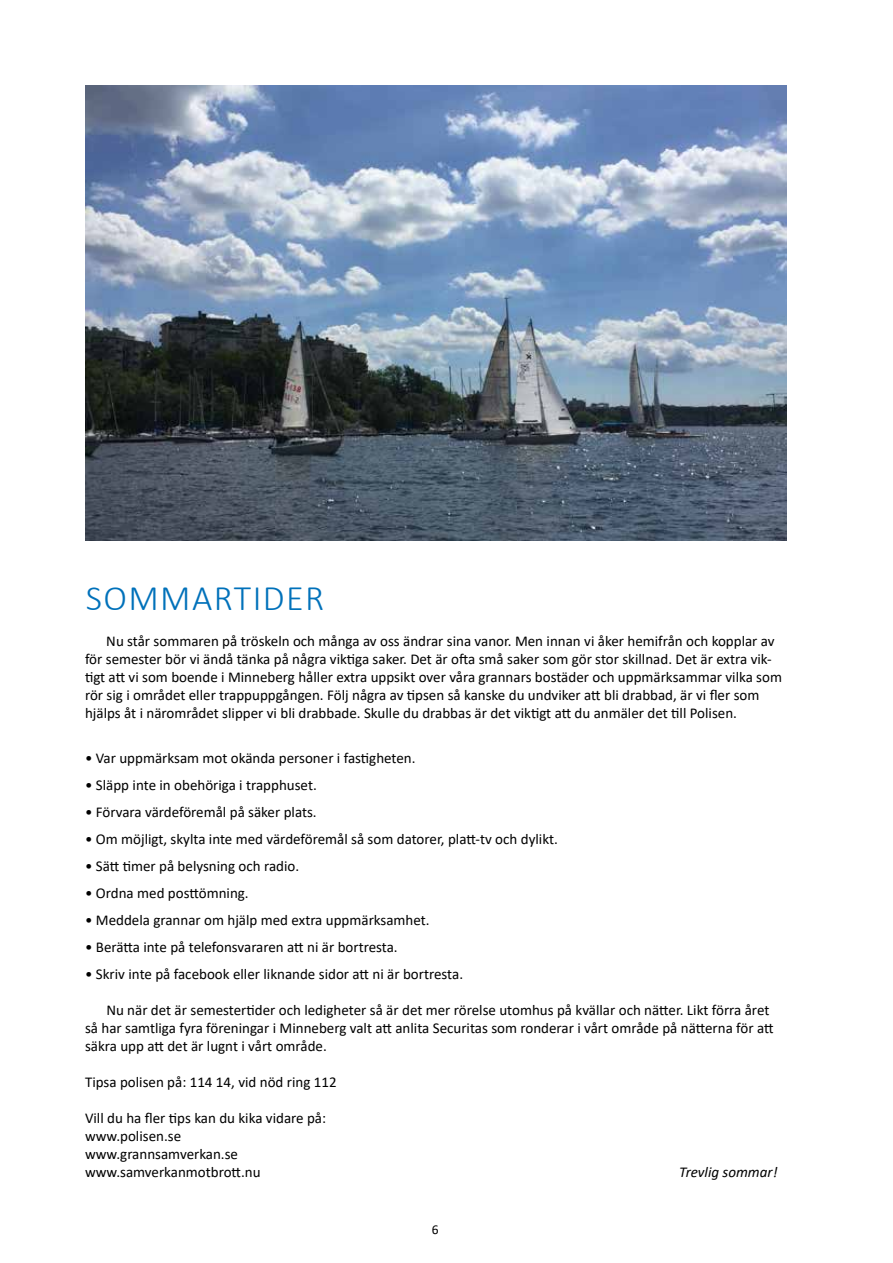
<style>
.page{position:relative;width:893px;height:1263px;background:#fff}
.page>*{position:absolute;margin:0;border:0;box-sizing:border-box;transform-origin:0 0}
.t1{font:300 36px "Calibri";letter-spacing:.04em;color:#0071ba}
.t2{font:15px/18px "Calibri";color:#000}
.t3{font:italic 15px "Calibri";color:#000}
.t4{font:13.5px "Calibri";color:#000}
</style>
<div class="page">
<img style="left:85px;top:85px;width:702px;height:455px">
<h1 class="t1" style="left:86px;top:575px;width:240px">SOMMARTIDER</h1>
<p class="t2" style="left:85px;top:631px;width:698px;text-indent:21px">Nu stå r sommaren på tröskeln och må nga av oss ä ndrar sina vanor. Men innan vi å ker hemifrå n och kopplar av för semester bör vi ä ndå tä nka på några viktiga saker. Det ä r ofta små saker som gör stor skillnad. Det ä r extra vik&shy;tigt att vi som boende i Minneberg hå ller extra uppsikt over vå ra grannars bostäder och uppmä rksammar vilka som rör sig i området eller trappuppgången. Följ några av tipsen så kanske du undviker att bli drabbad, är vi fler som hjälps åt i närområdet slipper vi bli drabbade. Skulle du drabbas är det viktigt att du anmäler det till Polisen.</p>
<p class="t2" style="left:85px;top:748px;width:332px">• Var uppmä rksam mot okä nda personer i fastigheten.</p>
<p class="t2" style="left:85px;top:775px;width:233px">• Slä pp inte in obehöriga i trapphuset.</p>
<p class="t2" style="left:85px;top:802px;width:233px">• Förvara vä rdeföremå l på sä ker plats.</p>
<p class="t2" style="left:85px;top:829px;width:474px">• Om möjligt, skylta inte med vä rdeföremå l så som datorer, platt-tv och dylikt.</p>
<p class="t2" style="left:85px;top:856px;width:216px">• Sätt timer på belysning och radio.</p>
<p class="t2" style="left:85px;top:883px;width:165px">• Ordna med posttömning.</p>
<p class="t2" style="left:85px;top:910px;width:346px">• Meddela grannar om hjä lp med extra uppmä rksamhet.</p>
<p class="t2" style="left:85px;top:937px;width:314px">• Berätta inte på telefonsvararen att ni ä r bortresta.</p>
<p class="t2" style="left:85px;top:964px;width:380px">• Skriv inte på facebook eller liknande sidor att ni ä r bortresta.</p>
<p class="t2" style="left:85px;top:1000px;width:690px;text-indent:21px">Nu nä r det ä r semestertider och ledigheter så ä r det mer rörelse utomhus på kvä llar och nätter. Likt förra å ret så har samtliga fyra föreningar i Minneberg valt att anlita Securitas som ronderar i vå rt område på nätterna för att säkra upp att det är lugnt i vårt område.</p>
<p class="t2" style="left:85px;top:1072px;width:253px">Tipsa polisen på : 114 14, vid nöd ring 112</p>
<p class="t2" style="left:85px;top:1108px;width:243px">Vill du ha fler tips kan du kika vidare på : www.polisen.se www.grannsamverkan.se www.samverkanmotbrott.nu</p>
<p class="t3" style="left:679px;top:1161px;width:100px">Trevlig sommar!</p>
<p class="t4" style="left:432px;top:1220px;width:8px">6</p>
</div>
